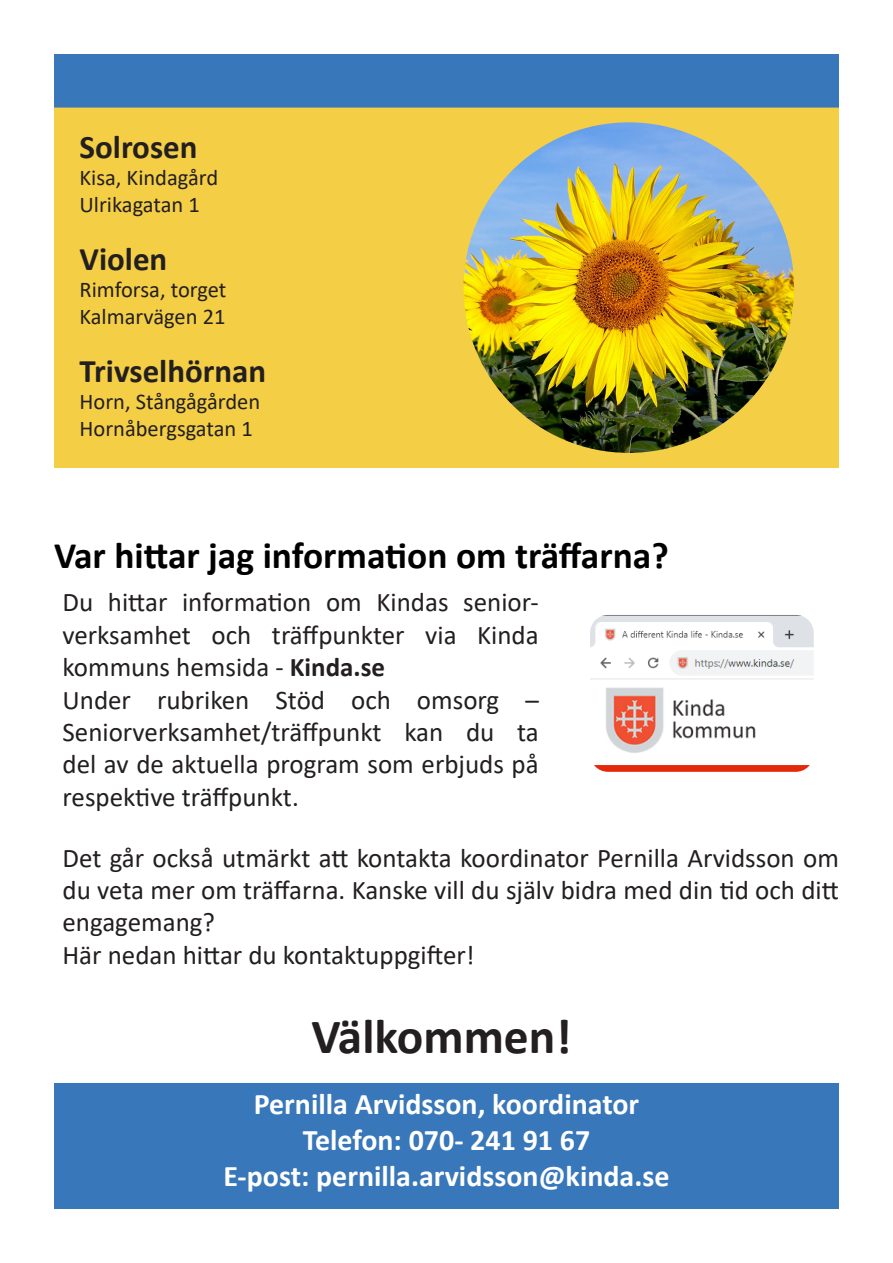
<style>
.page{position:relative;width:893px;height:1263px;background:#fff}
.page>*{position:absolute;margin:0;border:0;box-sizing:border-box;transform-origin:0 0}
.t1{font:700 49.5px "Calibri";color:#231f20}
.Rubrik_3_svart{font:700 37.5px "Calibri";color:#000002}
.t2{font:700 33px "Calibri";color:#231f20}
.t3{font:700 30px "Calibri";color:#fff}
.Brödtext{font:27px/32.4px "Calibri";color:#231f20;text-align:justify}
.t4{font:22.5px "Calibri";color:#231f20}
.s1{font-weight:700}
</style>
<div class="page">
<div style="left:54px;top:1083px;width:785px;height:126px;background:#3877ba"></div>
<div style="left:54px;top:108px;width:785px;height:360px;background:#f4ce45"></div>
<div style="left:54px;top:54px;width:785px;height:54px;background:#3877ba"></div>
<img style="left:590px;top:615px;width:224px;height:157px">
<img style="left:463px;top:122px;width:331px;height:331px;border-radius:165px">
<p class="t2" style="left:80px;top:124px;width:120px">Solrosen</p>
<p class="t4" style="left:80px;top:162px;width:140px">Kisa, Kindagård</p>
<p class="t4" style="left:80px;top:189px;width:122px">Ulrikagatan 1</p>
<p class="t2" style="left:80px;top:236px;width:89px">Violen</p>
<p class="t4" style="left:80px;top:274px;width:148px">Rimforsa, torget</p>
<p class="t4" style="left:80px;top:301px;width:147px">Kalmarvägen 21</p>
<p class="t2" style="left:80px;top:347px;width:188px">Trivselhörnan</p>
<p class="t4" style="left:80px;top:386px;width:182px">Horn, Stångågården</p>
<p class="t4" style="left:80px;top:413px;width:175px">Hornåbergsgatan 1</p>
<p class="Rubrik_3_svart" style="left:54px;top:529px;width:616px">Var hittar jag information om träffarna?</p>
<p class="Brödtext" style="left:63px;top:585px;width:478px">Du hittar information om Kindas senior&shy;verksamhet och träffpunkter via Kinda kommuns hemsida - <span class="s1">Kinda.se</span></p>
<p class="Brödtext" style="left:63px;top:683px;width:478px">Under rubriken Stöd och omsorg – Seniorverksamhet/träffpunkt kan du ta del av de aktuella program som erbjuds på respektive träffpunkt.</p>
<p class="Brödtext" style="left:63px;top:841px;width:778px">Det går också utmärkt att kontakta koordinator Pernilla Arvidsson om du veta mer om träffarna. Kanske vill du själv bidra med din tid och ditt engagemang?</p>
<p class="Brödtext" style="left:63px;top:938px;width:414px">Här nedan hittar du kontaktuppgifter!</p>
<p class="t1" style="left:311px;top:1001px;width:262px">Välkommen!</p>
<p class="t3" style="left:254px;top:1083px;width:387px">Pernilla Arvidsson, koordinator</p>
<p class="t3" style="left:303px;top:1119px;width:289px">Telefon: 070- 241 91 67</p>
<p class="t3" style="left:224px;top:1155px;width:447px">E-post: pernilla.arvidsson@kinda.se</p>
</div>
